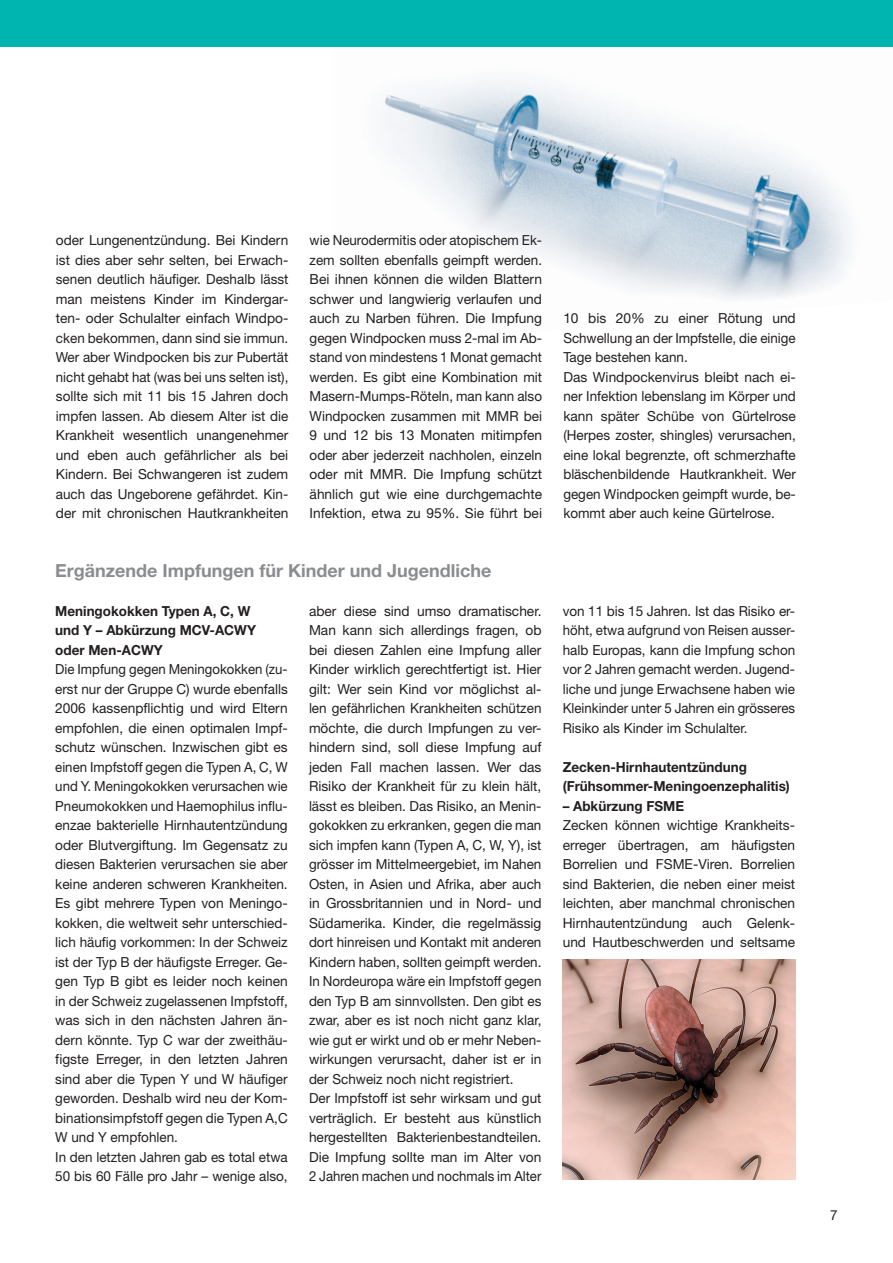
<style>
.page{position:relative;width:893px;height:1263px;background:#fff}
.page>*{position:absolute;margin:0;border:0;box-sizing:border-box;transform-origin:0 0}
.t1{font:700 18px "Helvetica Neue LT Std";color:#8a8c8f}
.t2{font:13.8px/19.5px "Helvetica Neue LT Std";color:#231f20;text-align:justify}
.t3{font:13.8px/19.5px "Helvetica Neue LT Std";color:#231f20;scale:.95 1}
.t4{font:13.8px/19.5px "Helvetica Neue LT Std";color:#231f20;text-align:justify;scale:.96 1}
.t5{font:700 13.8px/19.5px "Helvetica Neue LT Std";color:#231f20}
</style>
<div class="page">
<img style="left:378px;top:79px;width:475px;height:221px">
<img style="left:563px;top:959px;width:232px;height:220px">
<div style="left:0;top:0;width:893px;height:47px;background:#00b5af"></div>
<p class="t2" style="left:56px;top:230px;width:234px">oder Lungenentzündung. Bei Kindern ist dies aber sehr selten, bei Erwach&shy;senen deutlich häufiger. Deshalb lässt man meistens Kinder im Kindergar&shy;ten- oder Schulalter einfach Windpo&shy;cken bekommen, dann sind sie immun.<br>Wer aber Windpocken bis zur Pubertät nicht gehabt hat (was bei uns selten ist), sollte sich mit 11 bis 15 Jahren doch impfen lassen. Ab diesem Alter ist die Krankheit wesentlich unangenehmer und eben auch gefährlicher als bei Kindern. Bei Schwangeren ist zudem auch das Ungeborene gefährdet. Kin&shy;der mit chronischen Hautkrankheiten</p>
<p class="t4" style="left:310px;top:230px;width:244px">wie Neurodermitis oder atopischem Ek&shy;zem sollten ebenfalls geimpft werden.<br>Bei ihnen können die wilden Blattern schwer und langwierig verlaufen und auch zu Narben führen. Die Impfung gegen Windpocken muss 2-mal im Ab&shy;stand von mindestens 1 Monat gemacht werden. Es gibt eine Kombination mit Masern-Mumps-Röteln, man kann also Windpocken zusammen mit MMR bei 9 und 12 bis 13 Monaten mitimpfen oder aber jederzeit nachholen, einzeln oder mit MMR. Die Impfung schützt ähnlich gut wie eine durchgemachte Infektion, etwa zu 95%. Sie führt bei</p>
<h1 class="t1" style="left:55px;top:559px;width:438px">Ergänzende Impfungen für Kinder und Jugendliche</h1>
<p class="t2" style="left:563px;top:308px;width:234px;text-align:left">10 bis 20% zu einer Rötung und Schwellung an der Impfstelle, die einige Tage bestehen kann.<br>Das Windpockenvirus bleibt nach ei&shy;ner Infektion lebenslang im Körper und kann später Schübe von Gürtelrose (Herpes zoster, shingles) verursachen, eine lokal begrenzte, oft schmerzhafte bläschenbildende Hautkrankheit. Wer gegen Windpocken geimpft wurde, be&shy;kommt aber auch keine Gürtelrose.</p>
<p class="t5" style="left:55px;top:601px;width:202px">Meningokokken Typen A, C, W und Y – Abkürzung MCV-ACWY oder Men-ACWY</p>
<p class="t3" style="left:55px;top:659px;width:246px">Die Impfung gegen Meningokokken (zu&shy;erst nur der Gruppe C) wurde ebenfalls 2006 kassenpflichtig und wird Eltern empfohlen, die einen optimalen Impf&shy;schutz wünschen. Inzwischen gibt es einen Impfstoff gegen die Typen A, C, W und Y. Meningokokken verursachen wie Pneumokokken und Haemophilus influ&shy;enzae bakterielle Hirnhautentzündung oder Blutvergiftung. Im Gegensatz zu diesen Bakterien verursachen sie aber keine anderen schweren Krankheiten.<br>Es gibt mehrere Typen von Meningo&shy;kokken, die weltweit sehr unterschied&shy;lich häufig vorkommen: In der Schweiz ist der Typ B der häufigste Erreger. Ge&shy;gen Typ B gibt es leider noch keinen in der Schweiz zugelassenen Impfstoff, was sich in den nächsten Jahren än&shy;dern könnte. Typ C war der zweithäu&shy;figste Erreger, in den letzten Jahren sind aber die Typen Y und W häufiger geworden. Deshalb wird neu der Kom&shy;binationsimpfstoff gegen die Typen A,C W und Y empfohlen.<br>In den letzten Jahren gab es total etwa 50 bis 60 Fälle pro Jahr – wenige also,</p>
<p class="t2" style="left:309px;top:601px;width:234px;text-align:left">aber diese sind umso dramatischer.<br>Man kann sich allerdings fragen, ob bei diesen Zahlen eine Impfung aller Kinder wirklich gerechtfertigt ist. Hier gilt: Wer sein Kind vor möglichst al&shy;len gefährlichen Krankheiten schützen möchte, die durch Impfungen zu ver&shy;hindern sind, soll diese Impfung auf jeden Fall machen lassen. Wer das Risiko der Krankheit für zu klein hält, lässt es bleiben. Das Risiko, an Menin&shy;gokokken zu erkranken, gegen die man sich impfen kann (Typen A, C, W, Y), ist grösser im Mittelmeergebiet, im Nahen Osten, in Asien und Afrika, aber auch in Grossbritannien und in Nord- und Südamerika. Kinder, die regelmässig dort hinreisen und Kontakt mit anderen Kindern haben, sollten geimpft werden.<br>In Nordeuropa wäre ein Impfstoff gegen den Typ B am sinnvollsten. Den gibt es zwar, aber es ist noch nicht ganz klar, wie gut er wirkt und ob er mehr Neben&shy;wirkungen verursacht, daher ist er in der Schweiz noch nicht registriert.<br>Der Impfstoff ist sehr wirksam und gut verträglich. Er besteht aus künstlich hergestellten Bakterienbestandteilen.<br>Die Impfung sollte man im Alter von 2 Jahren machen und nochmals im Alter</p>
<p class="t2" style="left:563px;top:601px;width:234px">von 11 bis 15 Jahren. Ist das Risiko er&shy;höht, etwa aufgrund von Reisen ausser&shy;halb Europas, kann die Impfung schon vor 2 Jahren gemacht werden. Jugend&shy;liche und junge Erwachsene haben wie Kleinkinder unter 5 Jahren ein grösseres Risiko als Kinder im Schulalter.</p>
<p class="t5" style="left:563px;top:757px;width:229px">Zecken-Hirnhautentzündung (Frühsommer-Meningoenzephalitis)</p>
<p class="t5" style="left:563px;top:796px;width:123px">– Abkürzung FSME</p>
<p class="t2" style="left:563px;top:815px;width:234px">Zecken können wichtige Krankheits&shy;erreger übertragen, am häufigsten Borrelien und FSME-Viren. Borrelien sind Bakterien, die neben einer meist leichten, aber manchmal chronischen Hirnhautentzündung auch Gelenk&shy;und Hautbeschwerden und seltsame</p>
<p class="t2" style="left:830px;top:1205px;width:9px">7</p>
</div>
